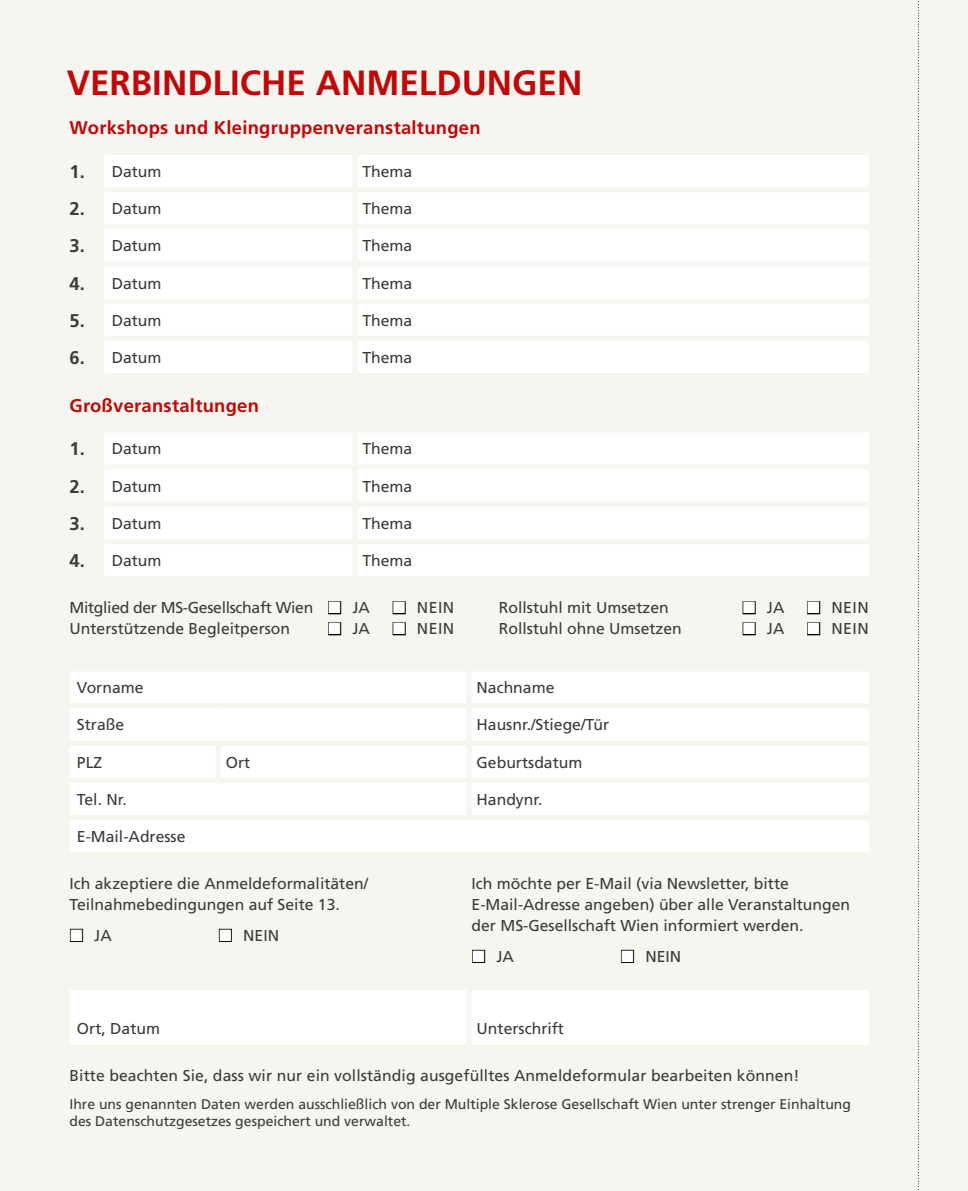
<style>
.page{position:relative;width:968px;height:1191px;background:#fff}
.page>*{position:absolute;margin:0;border:0;box-sizing:border-box;transform-origin:0 0}
.t1{font:700 35px "Frutiger LT Std";color:#bf0809}
.t2{font:700 18.38px "Frutiger LT Std";letter-spacing:.015em;color:#bf0809}
.t3{font:15.75px/21px "Frutiger LT Std";color:#3b3b3a}
.t4{font:15.75px "Frutiger LT Std";letter-spacing:-.02em;color:#3b3b3a}
.t5{font:14px/17.5px "Frutiger LT Std";color:#3b3b3a}
.s1{font-weight:700;font-size:18.38px}
</style>
<div class="page">
<div style="left:0;top:0;width:967px;height:1191px;background:#f7f5ef"></div>
<div style="left:70px;top:672px;width:798px;height:180px;background:#fff"></div>
<div style="left:69px;top:703px;width:149px;height:5px;background:#f7f5ef"></div>
<div style="left:218px;top:703px;width:251px;height:5px;background:#f7f5ef"></div>
<div style="left:469px;top:703px;width:399px;height:5px;background:#f7f5ef"></div>
<div style="left:69px;top:740px;width:149px;height:6px;background:#f7f5ef"></div>
<div style="left:218px;top:740px;width:251px;height:6px;background:#f7f5ef"></div>
<div style="left:469px;top:740px;width:399px;height:6px;background:#f7f5ef"></div>
<div style="left:69px;top:777px;width:149px;height:6px;background:#f7f5ef"></div>
<div style="left:218px;top:777px;width:251px;height:6px;background:#f7f5ef"></div>
<div style="left:469px;top:777px;width:399px;height:6px;background:#f7f5ef"></div>
<div style="left:69px;top:815px;width:149px;height:5px;background:#f7f5ef"></div>
<div style="left:218px;top:815px;width:251px;height:5px;background:#f7f5ef"></div>
<div style="left:469px;top:815px;width:399px;height:5px;background:#f7f5ef"></div>
<div style="left:466px;top:671px;width:5px;height:32px;background:#f7f5ef"></div>
<div style="left:466px;top:708px;width:5px;height:32px;background:#f7f5ef"></div>
<div style="left:216px;top:746px;width:5px;height:31px;background:#f7f5ef"></div>
<div style="left:466px;top:746px;width:5px;height:31px;background:#f7f5ef"></div>
<div style="left:466px;top:783px;width:5px;height:32px;background:#f7f5ef"></div>
<svg style="left:917px;top:1px;width:2px;height:1189px"></svg>
<div style="left:70px;top:928px;width:13px;height:14px;border:2px solid #000"></div>
<div style="left:219px;top:928px;width:13px;height:14px;border:2px solid #000"></div>
<div style="left:472px;top:949px;width:13px;height:14px;border:2px solid #000"></div>
<div style="left:621px;top:949px;width:13px;height:14px;border:2px solid #000"></div>
<div style="left:70px;top:990px;width:798px;height:54px;background:#fff"></div>
<div style="left:466px;top:990px;width:5px;height:54px;background:#f7f5ef"></div>
<div style="left:104px;top:155px;width:764px;height:218px;background:#fff"></div>
<div style="left:352px;top:155px;width:5px;height:32px;background:#f7f5ef"></div>
<div style="left:104px;top:187px;width:251px;height:5px;background:#f7f5ef"></div>
<div style="left:355px;top:187px;width:513px;height:5px;background:#f7f5ef"></div>
<div style="left:352px;top:192px;width:5px;height:32px;background:#f7f5ef"></div>
<div style="left:104px;top:224px;width:251px;height:5px;background:#f7f5ef"></div>
<div style="left:355px;top:224px;width:513px;height:5px;background:#f7f5ef"></div>
<div style="left:352px;top:229px;width:5px;height:32px;background:#f7f5ef"></div>
<div style="left:104px;top:261px;width:251px;height:6px;background:#f7f5ef"></div>
<div style="left:355px;top:261px;width:513px;height:6px;background:#f7f5ef"></div>
<div style="left:352px;top:267px;width:5px;height:31px;background:#f7f5ef"></div>
<div style="left:104px;top:298px;width:251px;height:6px;background:#f7f5ef"></div>
<div style="left:355px;top:298px;width:513px;height:6px;background:#f7f5ef"></div>
<div style="left:352px;top:304px;width:5px;height:32px;background:#f7f5ef"></div>
<div style="left:104px;top:336px;width:251px;height:5px;background:#f7f5ef"></div>
<div style="left:355px;top:336px;width:513px;height:5px;background:#f7f5ef"></div>
<div style="left:352px;top:341px;width:5px;height:32px;background:#f7f5ef"></div>
<div style="left:104px;top:433px;width:764px;height:143px;background:#fff"></div>
<div style="left:104px;top:464px;width:251px;height:6px;background:#f7f5ef"></div>
<div style="left:355px;top:464px;width:513px;height:6px;background:#f7f5ef"></div>
<div style="left:104px;top:502px;width:251px;height:5px;background:#f7f5ef"></div>
<div style="left:355px;top:502px;width:513px;height:5px;background:#f7f5ef"></div>
<div style="left:104px;top:539px;width:251px;height:5px;background:#f7f5ef"></div>
<div style="left:355px;top:539px;width:513px;height:5px;background:#f7f5ef"></div>
<div style="left:352px;top:432px;width:5px;height:32px;background:#f7f5ef"></div>
<div style="left:352px;top:470px;width:5px;height:32px;background:#f7f5ef"></div>
<div style="left:352px;top:507px;width:5px;height:32px;background:#f7f5ef"></div>
<div style="left:352px;top:544px;width:5px;height:32px;background:#f7f5ef"></div>
<div style="left:328px;top:601px;width:13px;height:13px;border:2px solid #000"></div>
<div style="left:392px;top:601px;width:13px;height:13px;border:2px solid #000"></div>
<div style="left:328px;top:622px;width:13px;height:13px;border:2px solid #000"></div>
<div style="left:392px;top:622px;width:13px;height:13px;border:2px solid #000"></div>
<div style="left:742px;top:601px;width:13px;height:13px;border:2px solid #000"></div>
<div style="left:807px;top:601px;width:13px;height:13px;border:2px solid #000"></div>
<div style="left:742px;top:622px;width:13px;height:13px;border:2px solid #000"></div>
<div style="left:807px;top:622px;width:13px;height:13px;border:2px solid #000"></div>
<hr style="left:967px;top:1034px;width:1px;height:157px;background:#f7f5ef">
<svg style="left:71px;top:929px;width:11px;height:12px"></svg>
<svg style="left:220px;top:929px;width:11px;height:12px"></svg>
<svg style="left:473px;top:950px;width:11px;height:12px"></svg>
<svg style="left:621px;top:950px;width:12px;height:12px"></svg>
<svg style="left:329px;top:602px;width:11px;height:11px"></svg>
<svg style="left:393px;top:602px;width:12px;height:11px"></svg>
<svg style="left:329px;top:623px;width:11px;height:11px"></svg>
<svg style="left:393px;top:623px;width:12px;height:11px"></svg>
<svg style="left:743px;top:602px;width:11px;height:11px"></svg>
<svg style="left:807px;top:602px;width:12px;height:11px"></svg>
<svg style="left:743px;top:623px;width:11px;height:11px"></svg>
<svg style="left:807px;top:623px;width:12px;height:11px"></svg>
<h1 class="t1" style="left:67px;top:62px;width:517px">VERBINDLICHE ANMELDUNGEN</h1>
<h1 class="t1" style="left:67px;top:93px;width:72px">XXX</h1>
<p class="t2" style="left:69px;top:117px;width:412px">Workshops und Kleingruppenveranstaltungen</p>
<p class="t3" style="left:69px;top:161px;width:94px"><span class="s1">1.</span> Datum</p>
<p class="t3" style="left:362px;top:161px;width:51px">Thema</p>
<p class="t3" style="left:69px;top:198px;width:94px"><span class="s1">2.</span> Datum</p>
<p class="t3" style="left:362px;top:198px;width:51px">Thema</p>
<p class="t3" style="left:69px;top:235px;width:94px"><span class="s1">3.</span> Datum</p>
<p class="t3" style="left:362px;top:235px;width:51px">Thema</p>
<p class="t3" style="left:69px;top:273px;width:94px"><span class="s1">4.</span> Datum</p>
<p class="t3" style="left:362px;top:273px;width:51px">Thema</p>
<p class="t3" style="left:69px;top:310px;width:94px"><span class="s1">5.</span> Datum</p>
<p class="t3" style="left:362px;top:310px;width:51px">Thema</p>
<p class="t3" style="left:69px;top:347px;width:94px"><span class="s1">6.</span> Datum</p>
<p class="t3" style="left:362px;top:347px;width:51px">Thema</p>
<p class="t2" style="left:69px;top:395px;width:191px">Großveranstaltungen</p>
<p class="t3" style="left:69px;top:438px;width:94px"><span class="s1">1.</span> Datum</p>
<p class="t3" style="left:362px;top:438px;width:51px">Thema</p>
<p class="t3" style="left:69px;top:476px;width:94px"><span class="s1">2.</span> Datum</p>
<p class="t3" style="left:362px;top:476px;width:51px">Thema</p>
<p class="t3" style="left:69px;top:513px;width:94px"><span class="s1">3.</span> Datum</p>
<p class="t3" style="left:362px;top:513px;width:51px">Thema</p>
<p class="t3" style="left:69px;top:550px;width:94px"><span class="s1">4.</span> Datum</p>
<p class="t3" style="left:362px;top:550px;width:51px">Thema</p>
<p class="t4" style="left:69px;top:598px;width:245px">Mitglied der MS-Gesellschaft Wien</p>
<p class="t3" style="left:352px;top:597px;width:19px">JA</p>
<p class="t3" style="left:417px;top:597px;width:39px">NEIN</p>
<p class="t3" style="left:69px;top:618px;width:222px">Unterstützende Begleitperson</p>
<p class="t3" style="left:352px;top:618px;width:19px">JA</p>
<p class="t3" style="left:417px;top:618px;width:39px">NEIN</p>
<p class="t3" style="left:499px;top:597px;width:171px">Rollstuhl mit Umsetzen</p>
<p class="t3" style="left:766px;top:597px;width:19px">JA</p>
<p class="t3" style="left:831px;top:597px;width:39px">NEIN</p>
<p class="t3" style="left:499px;top:618px;width:184px">Rollstuhl ohne Umsetzen</p>
<p class="t3" style="left:766px;top:618px;width:19px">JA</p>
<p class="t3" style="left:831px;top:618px;width:39px">NEIN</p>
<p class="t3" style="left:77px;top:677px;width:68px">Vorname</p>
<p class="t3" style="left:476px;top:677px;width:79px">Nachname</p>
<p class="t3" style="left:77px;top:714px;width:49px">Straße</p>
<p class="t3" style="left:476px;top:714px;width:134px">Hausnr./Stiege/Tür</p>
<p class="t3" style="left:77px;top:752px;width:27px">PLZ</p>
<p class="t3" style="left:226px;top:752px;width:26px">Ort</p>
<p class="t3" style="left:476px;top:752px;width:107px">Geburtsdatum</p>
<p class="t3" style="left:77px;top:789px;width:51px">Tel. Nr.</p>
<p class="t3" style="left:476px;top:789px;width:67px">Handynr.</p>
<p class="t3" style="left:77px;top:826px;width:110px">E-Mail-Adresse</p>
<p class="t3" style="left:69px;top:873px;width:300px">Ich akzeptiere die Anmeldeformalitäten/<br>Teilnahmebedingungen auf Seite 13.</p>
<p class="t3" style="left:94px;top:925px;width:19px">JA</p>
<p class="t3" style="left:243px;top:925px;width:37px">NEIN</p>
<p class="t3" style="left:471px;top:873px;width:380px">Ich möchte per E-Mail (via Newsletter, bitte<br>E-Mail-Adresse angeben) über alle Veranstaltungen der MS-Gesellschaft Wien informiert werden.</p>
<p class="t3" style="left:496px;top:946px;width:19px">JA</p>
<p class="t3" style="left:645px;top:946px;width:37px">NEIN</p>
<p class="t3" style="left:77px;top:1018px;width:85px">Ort, Datum</p>
<p class="t3" style="left:476px;top:1017px;width:89px">Unterschrift</p>
<p class="t3" style="left:69px;top:1065px;width:731px">Bitte beachten Sie, dass wir nur ein vollständig ausgefülltes Anmeldeformular bearbeiten können!</p>
<p class="t5" style="left:69px;top:1095px;width:783px">Ihre uns genannten Daten werden ausschließlich von der Multiple Sklerose Gesellschaft Wien unter strenger Einhaltung des Datenschutzgesetzes gespeichert und verwaltet.</p>
</div>
